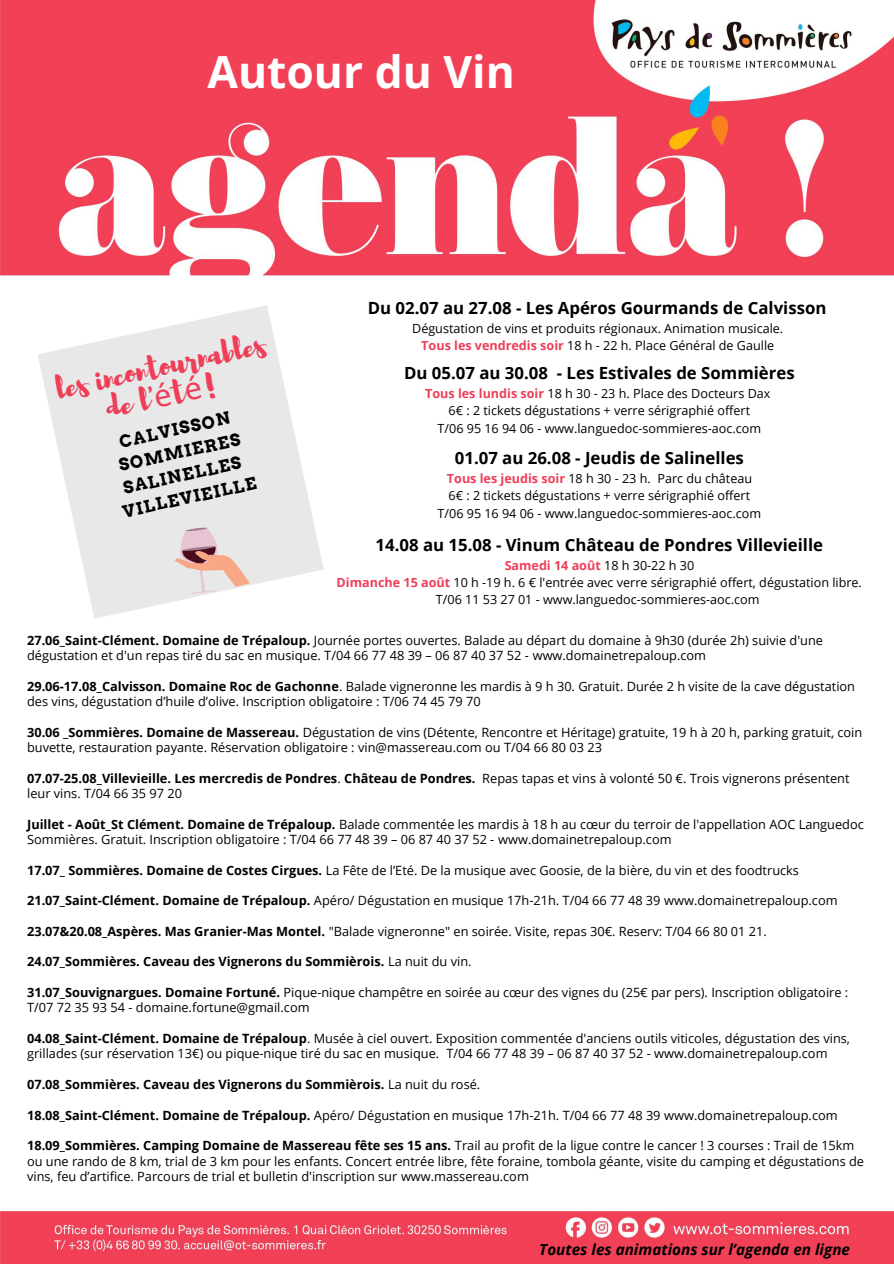
<style>
.page{position:relative;width:894px;height:1264px;background:#fff}
.page>*{position:absolute;margin:0;border:0;box-sizing:border-box;transform-origin:0 0}
.t1{font:700 44.25px "Open Sans";color:#fff}
.t2{font:30.9px/29.4px "Brusher";color:#ef3e58;text-align:center}
.t3{font:700 16.8px "Open Sans";color:#000}
.t4{font:700 16.8px "Arvo";color:#000}
.t5{font:italic 700 15.3px "Open Sans";color:#000}
.t6{font:12.75px/15.3px "Open Sans";color:#000}
.t7{font:700 12.75px "Open Sans";color:#000}
.t8{font:12.6px "Open Sans";color:#000}
.t9{font:700 12.6px "Open Sans";color:#ef3e58}
.s1{font-family:"Noto Sans"}
.s2{font-weight:700;color:#ef3e58}
.s3{font-weight:400;color:#000}
.s4{font-weight:700}
.s5{font-weight:400}
</style>
<div class="page">
<img style="left:0;top:0;width:893px;height:1263px">
<svg style="left:38px;top:305px;width:286px;height:313px;fill:#e8e8e8"></svg>
<svg style="left:172px;top:524px;width:78px;height:76px;background:#e4d0cd"></svg>
<p class="t1" style="left:207px;top:40px;width:309px">Autour du Vin</p>
<p class="t2" style="left:53px;top:372px;width:214px;rotate:-12deg">les incontournables de l'<span class="s1">é</span>t<span class="s1">é</span>!</p>
<p class="t4" style="left:117px;top:431px;width:114px;rotate:-12deg">CALVISSON</p>
<p class="t4" style="left:117px;top:455px;width:125px;rotate:-12deg">SOMMIERES</p>
<p class="t4" style="left:121px;top:478px;width:122px;rotate:-12deg">SALINELLES</p>
<p class="t4" style="left:121px;top:501px;width:138px;rotate:-12deg">VILLEVIEILLE</p>
<p class="t3" style="left:367px;top:296px;width:460px">Du 02.07 au 27.08 - Les Apéros Gourmands de Calvisson</p>
<p class="t8" style="left:412px;top:319px;width:372px">Dégustation de vins et produits régionaux. Animation musicale.</p>
<p class="t8" style="left:421px;top:336px;width:354px"><span class="s2">Tous les vendredis soir</span> 18 h - 22 h. Place Général de Gaulle</p>
<p class="t3" style="left:404px;top:361px;width:392px">Du 05.07 au 30.08 - Les Estivales de Sommières</p>
<p class="t8" style="left:425px;top:384px;width:347px"><span class="s2">Tous les lundis soir</span> 18 h 30 - 23 h. Place des Docteurs Dax</p>
<p class="t8" style="left:448px;top:402px;width:303px">6€ : 2 tickets dégustations + verre sérigraphié offert</p>
<p class="t8" style="left:437px;top:419px;width:325px">T/06 95 16 94 06 - www.languedoc-sommieres-aoc.com</p>
<p class="t3" style="left:454px;top:446px;width:290px">01.07 au 26.08 - Jeudis de Salinelles</p>
<p class="t8" style="left:447px;top:469px;width:306px"><span class="s2">Tous les jeudis soir</span> 18 h 30 - 23 h. Parc du château</p>
<p class="t8" style="left:448px;top:487px;width:303px">6€ : 2 tickets dégustations + verre sérigraphié offert</p>
<p class="t8" style="left:437px;top:504px;width:325px">T/06 95 16 94 06 - www.languedoc-sommieres-aoc.com</p>
<p class="t3" style="left:375px;top:532px;width:449px">14.08 au 15.08 - Vinum Château de Pondres Villevieille</p>
<p class="t9" style="left:504px;top:556px;width:191px">Samedi 14 août <span class="s3">18 h 30-22 h 30</span></p>
<p class="t8" style="left:336px;top:573px;width:526px"><span class="s2">Dimanche 15 août</span> 10 h -19 h. 6 € l'entrée avec verre sérigraphié offert, dégustation libre.</p>
<p class="t8" style="left:436px;top:591px;width:325px">T/06 11 53 27 01 - www.languedoc-sommieres-aoc.com</p>
<p class="t6" style="left:27px;top:632px;width:797px"><span class="s4">27.06_Saint-Clément. Domaine de Trépaloup.</span> Journée portes ouvertes. Balade au départ du domaine à 9h30 (durée 2h) suivie d'une dégustation et d'un repas tiré du sac en musique. T/04 66 77 48 39 – 06 87 40 37 52 - www.domainetrepaloup.com</p>
<p class="t6" style="left:27px;top:678px;width:829px"><span class="s4">29.06-17.08_Calvisson. Domaine Roc de Gachonne</span>. Balade vigneronne les mardis à 9 h 30. Gratuit. Durée 2 h visite de la cave dégustation des vins, dégustation d’huile d’olive. Inscription obligatoire : T/06 74 45 79 70</p>
<p class="t6" style="left:27px;top:724px;width:836px"><span class="s4">30.06 _Sommières. Domaine de Massereau.</span> Dégustation de vins (Détente, Rencontre et Héritage) gratuite, 19 h à 20 h, parking gratuit, coin buvette, restauration payante. Réservation obligatoire : vin@massereau.com ou T/04 66 80 03 23</p>
<p class="t6" style="left:27px;top:770px;width:823px"><span class="s4">07.07-25.08_Villevieille. Les mercredis de Pondres</span>. <span class="s4">Château de Pondres.</span> Repas tapas et vins à volonté 50 €. Trois vignerons présentent leur vins. T/04 66 35 97 20</p>
<p class="t6" style="left:27px;top:816px;width:838px"><span class="s4">Juillet - Août_St Clément. Domaine de Trépaloup.</span> Balade commentée les mardis à 18 h au cœur du terroir de l'appellation AOC Languedoc<br>Sommières. Gratuit. Inscription obligatoire : T/04 66 77 48 39 – 06 87 40 37 52 - www.domainetrepaloup.com</p>
<p class="t6" style="left:27px;top:861px;width:773px"><span class="s4">17.07_ Sommières. Domaine de Costes Cirgues.</span> La Fête de l’Eté. De la musique avec Goosie, de la bière, du vin et des foodtrucks</p>
<p class="t6" style="left:27px;top:892px;width:811px"><span class="s4">21.07_Saint-Clément. Domaine de Trépaloup.</span> Apéro/ Dégustation en musique 17h-21h. T/04 66 77 48 39 www.domainetrepaloup.com</p>
<p class="t6" style="left:27px;top:923px;width:741px"><span class="s4">23.07&amp;20.08_Aspères. Mas Granier-Mas Montel.</span> "Balade vigneronne" en soirée. Visite, repas 30€. Reserv: T/04 66 80 01 21.</p>
<p class="t7" style="left:27px;top:952px;width:446px">24.07_Sommières. Caveau des Vignerons du Sommièrois. <span class="s5">La nuit du vin.</span></p>
<p class="t6" style="left:27px;top:984px;width:822px"><span class="s4">31.07_Souvignargues. Domaine Fortuné.</span> Pique-nique champêtre en soirée au cœur des vignes du (25€ par pers). Inscription obligatoire :<br>T/07 72 35 93 54 - domaine.fortune@gmail.com</p>
<p class="t6" style="left:27px;top:1030px;width:824px"><span class="s4">04.08_Saint-Clément. Domaine de Trépaloup</span>. Musée à ciel ouvert. Exposition commentée d'anciens outils viticoles, dégustation des vins, grillades (sur réservation 13€) ou pique-nique tiré du sac en musique. T/04 66 77 48 39 – 06 87 40 37 52 - www.domainetrepaloup.com</p>
<p class="t7" style="left:27px;top:1075px;width:454px">07.08_Sommières. Caveau des Vignerons du Sommièrois. <span class="s5">La nuit du rosé.</span></p>
<p class="t6" style="left:27px;top:1107px;width:811px"><span class="s4">18.08_Saint-Clément. Domaine de Trépaloup.</span> Apéro/ Dégustation en musique 17h-21h. T/04 66 77 48 39 www.domainetrepaloup.com</p>
<p class="t6" style="left:27px;top:1137px;width:838px"><span class="s4">18.09_Sommières. Camping Domaine de Massereau fête ses 15 ans.</span> Trail au profit de la ligue contre le cancer ! 3 courses : Trail de 15km ou une rando de 8 km, trial de 3 km pour les enfants. Concert entrée libre, fête foraine, tombola géante, visite du camping et dégustations de vins, feu d’artifice. Parcours de trial et bulletin d'inscription sur www.massereau.com</p>
<p class="t5" style="left:539px;top:1238px;width:312px">Toutes les animations sur l’agenda en ligne</p>
</div>
